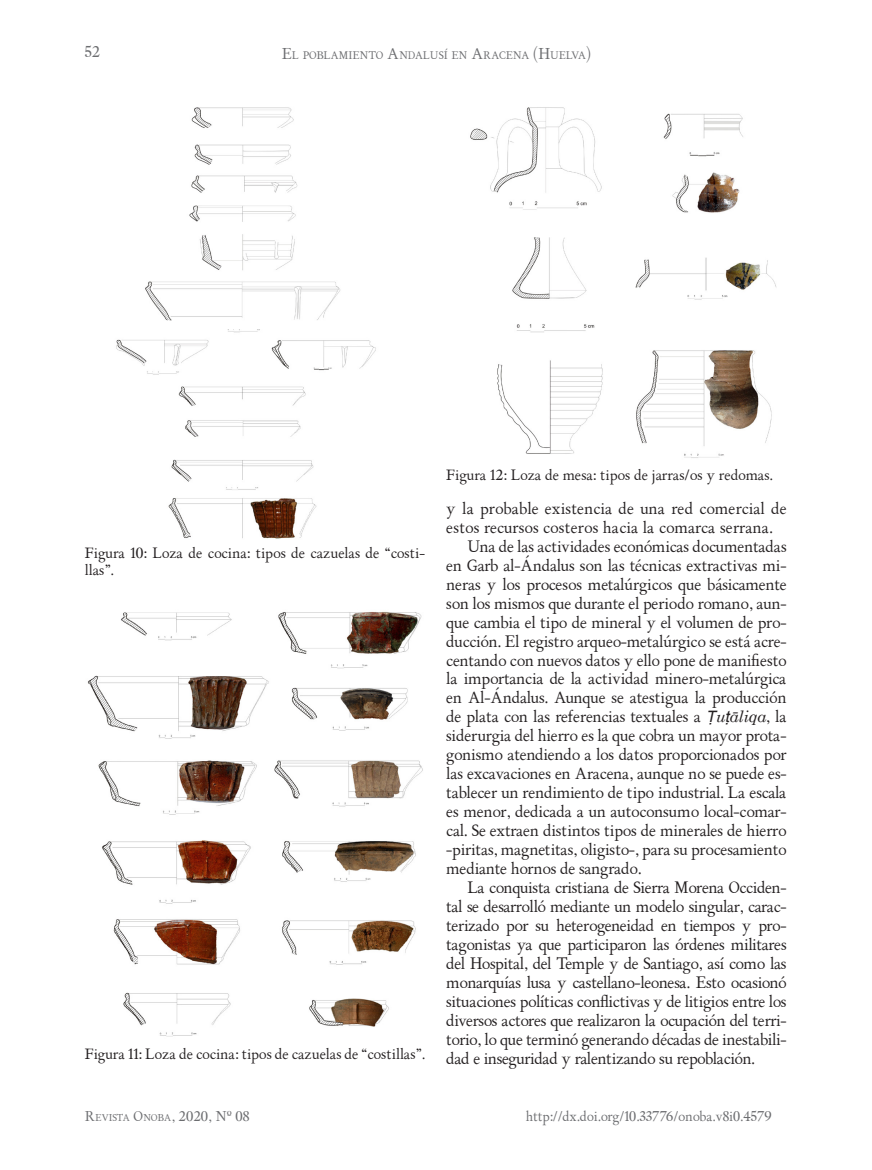
<style>
.page{position:relative;width:872px;height:1170px;background:#fff}
.page>*{position:absolute;margin:0;border:0;box-sizing:border-box;transform-origin:0 0}
.Texto_G{font:15.75px/18.9px "ALPHABETUM Unicode";letter-spacing:-.01em;color:#231f20;text-align:justify}
.Texto_G-2{font:15.75px/18.9px "ALPHABETUM Unicode";letter-spacing:.01em;color:#231f20}
.t1{font:15px "ALPHABETUM Unicode";color:#6c6d70}
.Pie_de_foto{font:14.25px/17.1px "ALPHABETUM Unicode";color:#231f20}
.t2{font:13.5px "ALPHABETUM Unicode";color:#6c6d70}
.t3{font:10.5px "ALPHABETUM Unicode";color:#6c6d70}
.t4{font:9.45px "ALPHABETUM Unicode";color:#6c6d70}
.s1{font-size:15px}
.s2{font-family:"Arial";font-style:italic}
.s3{font-style:italic}
.s4{font-size:13.5px}
</style>
<div class="page">
<img style="left:116px;top:107px;width:260px;height:432px">
<img style="left:87px;top:611px;width:336px;height:426px">
<img style="left:470px;top:107px;width:307px;height:351px">
<p class="t1" style="left:85px;top:42px;width:17px">52</p>
<p class="t3" style="left:282px;top:48px;width:310px"><span class="s1">E</span>L POBLAMIENTO <span class="s1">A</span>NDALUSÍ EN <span class="s1">A</span>RACENA <span class="s1">(H</span>UELVA<span class="s1">)</span></p>
<p class="Pie_de_foto" style="left:85px;top:545px;width:342px">Figura 10: Loza de cocina: tipos de cazuelas de “costi&shy;llas”.</p>
<p class="Pie_de_foto" style="left:85px;top:1046px;width:342px">Figura 11: Loza de cocina: tipos de cazuelas de “costillas”.</p>
<p class="Pie_de_foto" style="left:446px;top:467px;width:328px">Figura 12: Loza de mesa: tipos de jarras/os y redomas.</p>
<p class="Texto_G-2" style="left:446px;top:499px;width:342px">y la probable existencia de una red comercial de estos recursos costeros hacia la comarca serrana.</p>
<p class="Texto_G" style="left:446px;top:537px;width:342px;text-indent:21px">Una de las actividades económicas documentadas en Garb al-Ándalus son las técnicas extractivas mi&shy;neras y los procesos metalúrgicos que básicamente son los mismos que durante el periodo romano, aun&shy;que cambia el tipo de mineral y el volumen de pro&shy;ducción. El registro arqueo-metalúrgico se está acre&shy;centando con nuevos datos y ello pone de manifiesto la importancia de la actividad minero-metalúrgica en Al-Ándalus. Aunque se atestigua la producción de plata con las referencias textuales a <span class="s2">Ṭ</span><span class="s3">u</span><span class="s2">ṭ</span><span class="s3">āliqa</span>, la siderurgia del hierro es la que cobra un mayor prota&shy;gonismo atendiendo a los datos proporcionados por las excavaciones en Aracena, aunque no se puede es&shy;tablecer un rendimiento de tipo industrial. La escala es menor, dedicada a un autoconsumo local-comar&shy;cal. Se extraen distintos tipos de minerales de hierro -piritas, magnetitas, oligisto-, para su procesamiento mediante hornos de sangrado.</p>
<p class="Texto_G" style="left:446px;top:878px;width:342px;text-indent:21px">La conquista cristiana de Sierra Morena Occiden&shy;tal se desarrolló mediante un modelo singular, carac&shy;terizado por su heterogeneidad en tiempos y pro&shy;tagonistas ya que participaron las órdenes militares del Hospital, del Temple y de Santiago, así como las monarquías lusa y castellano-leonesa. Esto ocasionó situaciones políticas conflictivas y de litigios entre los diversos actores que realizaron la ocupación del terri&shy;torio, lo que terminó generando décadas de inestabili&shy;dad e inseguridad y ralentizando su repoblación.</p>
<p class="t4" style="left:85px;top:1111px;width:166px"><span class="s4">R</span>EVISTA <span class="s4">O</span>NOBA<span class="s4">, 2020, Nº 08</span></p>
<p class="t2" style="left:526px;top:1107px;width:247px">http://dx.doi.org/10.33776/onoba.v8i0.4579</p>
</div>
